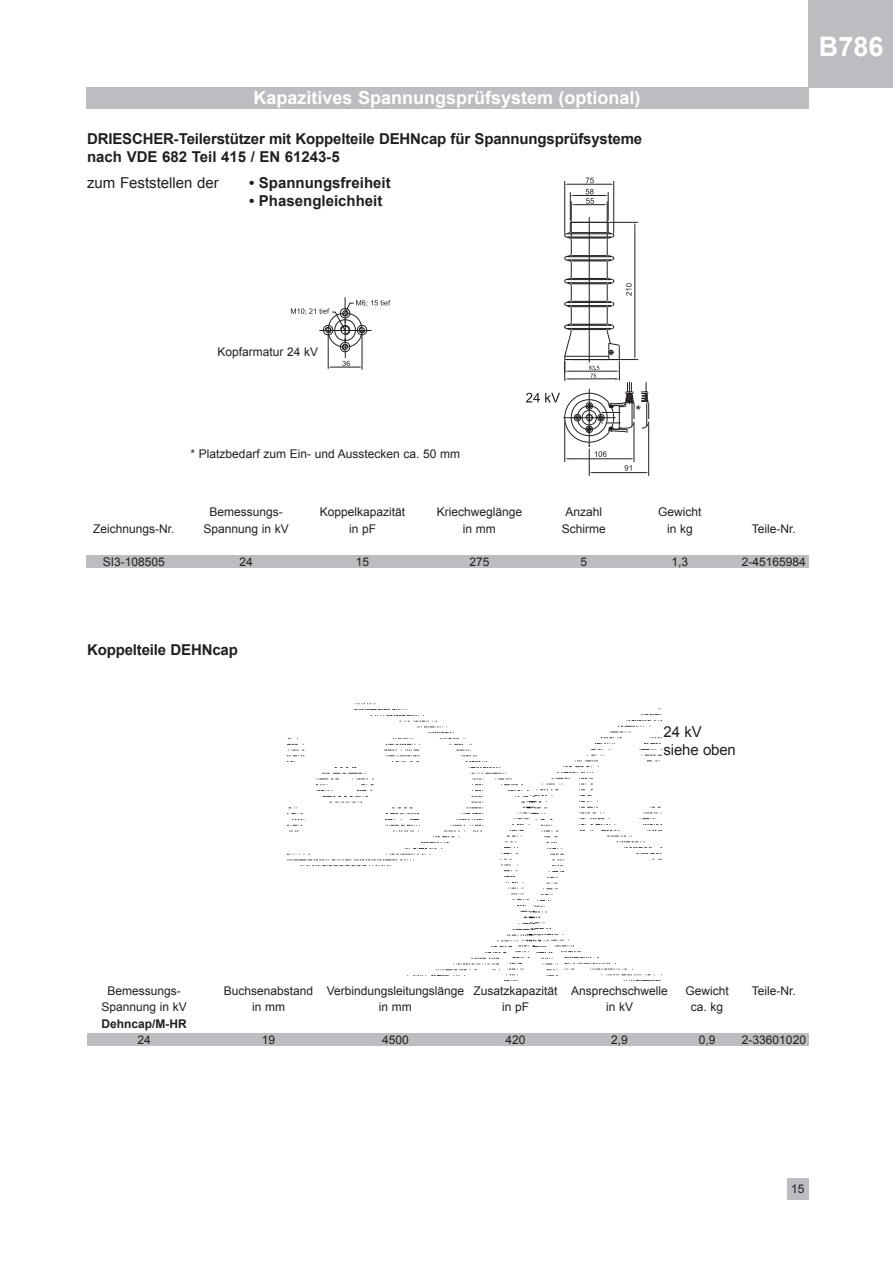
<style>
.page{position:relative;width:893px;height:1263px;background:#fff}
.page>*{position:absolute;margin:0;border:0;box-sizing:border-box;transform-origin:0 0}
.t1{font:700 27px "Arial";color:#fff}
.t2{font:700 18px "Arial";color:#fff}
.t3{font:700 15px/18px "Arial";letter-spacing:-.01em;color:#231f20}
.t4{font:15px/18px "Arial";color:#231f20}
.t5{font:12px/16.5px "Arial";color:#231f20;text-align:center}
.t6{font:700 12px "Arial";color:#231f20}
</style>
<div class="page">
<div style="left:86px;top:556px;width:722px;height:12px;background:#bcbdc0"></div>
<div style="left:787px;top:1178px;width:21px;height:21px;background:#bcbdc0"></div>
<div style="left:87px;top:1033px;width:721px;height:12px;background:#bcbdc0"></div>
<div style="left:86px;top:88px;width:722px;height:21px;background:#bcbdc0"></div>
<img style="left:287px;top:703px;width:375px;height:273px">
<hr style="left:826px;top:280px;width:1px;height:76px;background:#231f20">
<hr style="left:834px;top:424px;width:1px;height:53px;background:#231f20">
<svg style="left:526px;top:177px;width:124px;height:299px"></svg>
<hr style="left:362px;top:330px;width:1px;height:40px;background:#231f20">
<hr style="left:328px;top:330px;width:1px;height:39px;background:#231f20">
<hr style="left:345px;top:297px;width:1px;height:61px;background:#231f20">
<svg style="left:290px;top:300px;width:100px;height:68px"></svg>
<div style="left:189px;top:448px;width:339px;height:19px;background:#fff"></div>
<div style="left:86px;top:642px;width:267px;height:92px;background:#fff"></div>
<div style="left:216px;top:346px;width:107px;height:19px;background:#fff"></div>
<div style="left:809px;top:0;width:84px;height:88px;background:#bcbdc0"></div>
<h2 class="t2" style="left:254px;top:87px;width:389px">Kapazitives Spannungsprüfsystem (optional)</h2>
<p class="t3" style="left:87px;top:130px;width:557px">DRIESCHER-Teilerstützer mit Koppelteile DEHNcap für Spannungsprüfsysteme nach VDE 682 Teil 415 / EN 61243-5</p>
<p class="t4" style="left:87px;top:174px;width:133px">zum Feststellen der</p>
<p class="t3" style="left:249px;top:174px;width:143px">• Spannungsfreiheit</p>
<p class="t3" style="left:249px;top:192px;width:135px">• Phasengleichheit</p>
<h1 class="t1" style="left:819px;top:32px;width:66px">B786</h1>
<p class="t5" style="left:217px;top:343px;width:102px">Kopfarmatur 24 kV</p>
<p class="t5" style="left:191px;top:446px;width:271px">* Platzbedarf zum Ein- und Ausstecken ca. 50 mm</p>
<p class="t5" style="left:93px;top:520px;width:83px">Zeichnungs-Nr.</p>
<p class="t5" style="left:103px;top:553px;width:64px">SI3-108505</p>
<p class="t5" style="left:204px;top:504px;width:87px">Bemessungs-<br>Spannung in kV</p>
<p class="t5" style="left:240px;top:553px;width:15px">24</p>
<p class="t5" style="left:320px;top:504px;width:87px">Koppelkapazität in pF</p>
<p class="t5" style="left:356px;top:553px;width:15px">15</p>
<p class="t5" style="left:437px;top:504px;width:87px">Kriechweglänge in mm</p>
<p class="t5" style="left:469px;top:553px;width:22px">275</p>
<p class="t3" style="left:87px;top:640px;width:152px">Koppelteile DEHNcap</p>
<p class="t4" style="left:635px;top:402px;width:7px">*</p>
<p class="t5" style="left:562px;top:504px;width:46px">Anzahl<br>Schirme</p>
<p class="t5" style="left:580px;top:553px;width:8px">5</p>
<p class="t5" style="left:658px;top:504px;width:45px">Gewicht in kg</p>
<p class="t5" style="left:672px;top:553px;width:18px">1,3</p>
<p class="t5" style="left:752px;top:520px;width:46px">Teile-Nr.</p>
<p class="t5" style="left:742px;top:553px;width:66px">2-45165984</p>
<p class="t4" style="left:664px;top:722px;width:74px">24 kV siehe oben</p>
<p class="t5" style="left:101px;top:982px;width:87px">Bemessungs-<br>Spannung in kV</p>
<p class="t6" style="left:101px;top:1017px;width:87px">Dehncap/M-HR</p>
<p class="t5" style="left:137px;top:1032px;width:15px">24</p>
<p class="t5" style="left:224px;top:982px;width:91px">Buchsenabstand in mm</p>
<p class="t5" style="left:262px;top:1032px;width:15px">19</p>
<p class="t5" style="left:327px;top:982px;width:139px">Verbindungsleitungslänge in mm</p>
<p class="t5" style="left:382px;top:1032px;width:28px">4500</p>
<p class="t5" style="left:474px;top:982px;width:86px">Zusatzkapazität in pF</p>
<p class="t5" style="left:506px;top:1032px;width:22px">420</p>
<p class="t5" style="left:571px;top:982px;width:98px">Ansprechschwelle in kV</p>
<p class="t5" style="left:611px;top:1032px;width:18px">2,9</p>
<p class="t5" style="left:685px;top:982px;width:45px">Gewicht ca. kg</p>
<p class="t5" style="left:699px;top:1032px;width:18px">0,9</p>
<p class="t5" style="left:752px;top:982px;width:46px">Teile-Nr.</p>
<p class="t5" style="left:742px;top:1032px;width:66px">2-33601020</p>
<p class="t5" style="left:791px;top:1181px;width:15px">15</p>
</div>
